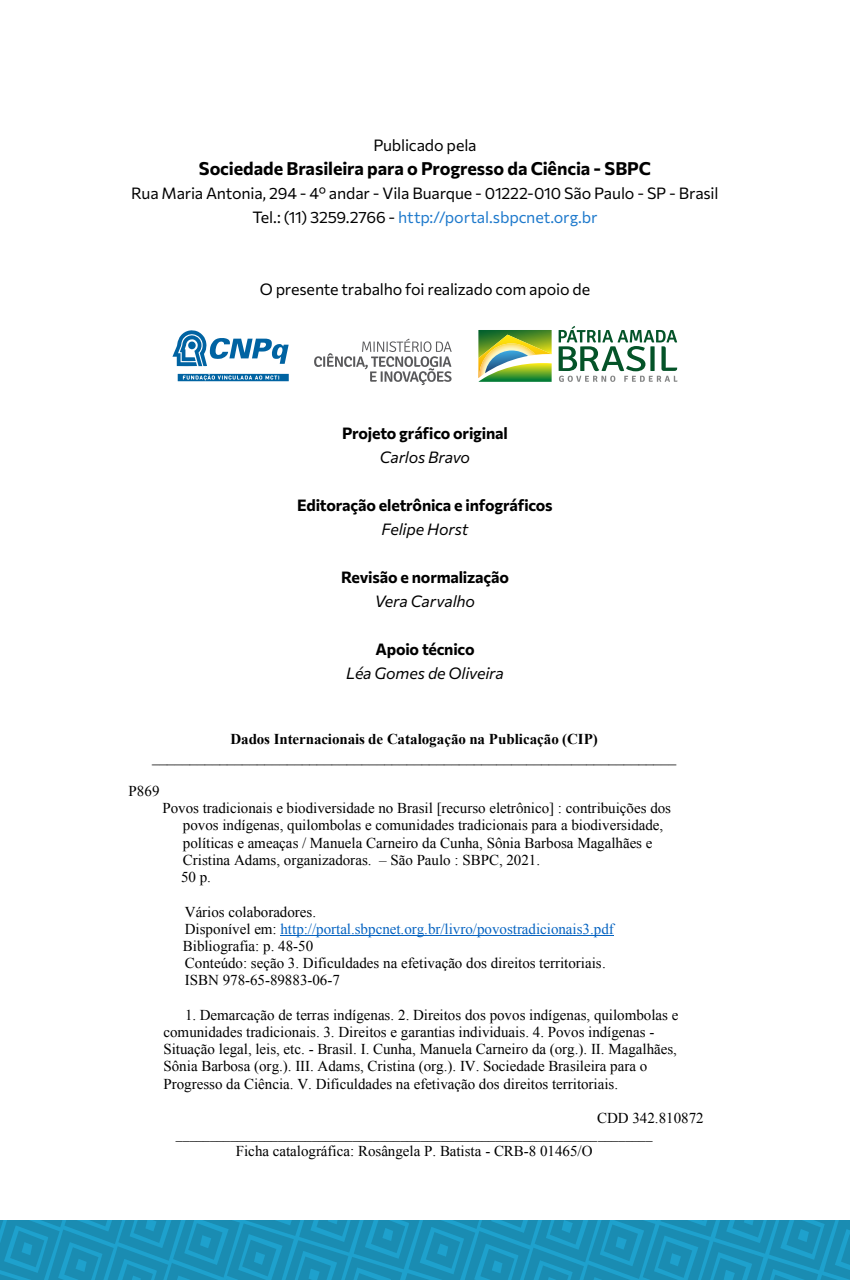
<style>
.page{position:relative;width:850px;height:1280px;background:#fff}
.page>*{position:absolute;margin:0;border:0;box-sizing:border-box;transform-origin:0 0}
.Pre-textuais{font:100 18px "Commissioner";letter-spacing:-.005em;color:#000}
.Pre-textuais-2{font:100 16px "Commissioner";letter-spacing:-.01em;color:#000}
.Pre-textuais-3{font:100 16px "Commissioner";letter-spacing:-.01em;color:#1f7acc}
.t1{font:15px/17.2px "Times New Roman";color:#000}
.t2{font:13.6px "Times New Roman";color:#000}
.s1{color:#000}
.s2{font-weight:700}
.s3{color:#0563c1}
</style>
<div class="page">
<svg style="left:0;top:1220px;width:850px;height:60px;background:#1b92ba"></svg>
<svg style="left:478px;top:330px;width:74px;height:52px;background:#90b45d"></svg>
<svg style="left:559px;top:326px;width:119px;height:56px"></svg>
<svg style="left:314px;top:339px;width:138px;height:46px"></svg>
<svg style="left:172px;top:330px;width:117px;height:36px"></svg>
<svg style="left:178px;top:374px;width:111px;height:7px"></svg>
<hr style="left:281px;top:935px;width:333px;height:1px;background:#0563c1">
<p class="Pre-textuais-2" style="left:373px;top:133px;width:105px">Publicado pela</p>
<p class="Pre-textuais" style="left:199px;top:155px;width:454px">Sociedade Brasileira para o Progresso da Ciência - SBPC</p>
<p class="Pre-textuais-2" style="left:131px;top:181px;width:589px">Rua Maria Antonia, 294 - 4º andar - Vila Buarque - 01222-010 São Paulo - SP - Brasil</p>
<p class="Pre-textuais-3" style="left:252px;top:205px;width:347px"><span class="s1">Tel.: (11) 3259.2766 -</span> http://portal.sbpcnet.org.br</p>
<p class="Pre-textuais-2" style="left:260px;top:277px;width:332px">O presente trabalho foi realizado com apoio de</p>
<p class="Pre-textuais-2" style="left:342px;top:421px;width:167px">Projeto gráfico original</p>
<p class="Pre-textuais-2" style="left:380px;top:445px;width:92px">Carlos Bravo</p>
<p class="Pre-textuais-2" style="left:297px;top:493px;width:257px">Editoração eletrônica e infográficos</p>
<p class="Pre-textuais-2" style="left:382px;top:517px;width:88px">Felipe Horst</p>
<p class="Pre-textuais-2" style="left:341px;top:565px;width:169px">Revisão e normalização</p>
<p class="Pre-textuais-2" style="left:375px;top:589px;width:102px">Vera Carvalho</p>
<p class="Pre-textuais-2" style="left:375px;top:637px;width:101px">Apoio técnico</p>
<p class="Pre-textuais-2" style="left:346px;top:661px;width:159px">Léa Gomes de Oliveira</p>
<p class="t1" style="left:152px;top:731px;width:525px;text-align:center"><span class="s2">Dados Internacionais de Catalogação na Publicação (CIP) </span>______________________________________________________________________</p>
<p class="t1" style="left:129px;top:782px;width:32px">P869</p>
<p class="t1" style="left:181px;top:799px;width:491px;text-indent:-19px">Povos tradicionais e biodiversidade no Brasil [recurso eletrônico] : contribuições dos povos indígenas, quilombolas e comunidades tradicionais para a biodiversidade, políticas e ameaças / Manuela Carneiro da Cunha, Sônia Barbosa Magalhães e Cristina Adams, organizadoras. – São Paulo : SBPC, 2021.<br>50 p.</p>
<p class="t1" style="left:183px;top:903px;width:432px">Vários colaboradores.<br>Disponível em: <span class="s3">http://portal.sbpcnet.org.br/livro/povostradicionais3.pdf </span>Bibliografia: p. 48-50<br>Conteúdo: seção 3. Dificuldades na efetivação dos direitos territoriais.<br>ISBN 978-65-89883-06-7</p>
<p class="t1" style="left:163px;top:1006px;width:517px;text-indent:22px">1. Demarcação de terras indígenas. 2. Direitos dos povos indígenas, quilombolas e comunidades tradicionais. 3. Direitos e garantias individuais. 4. Povos indígenas - Situação legal, leis, etc. - Brasil. I. Cunha, Manuela Carneiro da (org.). II. Magalhães, Sônia Barbosa (org.). III. Adams, Cristina (org.). IV. Sociedade Brasileira para o Progresso da Ciência. V. Dificuldades na efetivação dos direitos territoriais.</p>
<p class="t1" style="left:597px;top:1109px;width:108px">CDD 342.810872</p>
<p class="t2" style="left:176px;top:1125px;width:478px">______________________________________________________________________</p>
<p class="t1" style="left:236px;top:1142px;width:358px">Ficha catalográfica: Rosângela P. Batista - CRB-8 01465/O</p>
</div>
